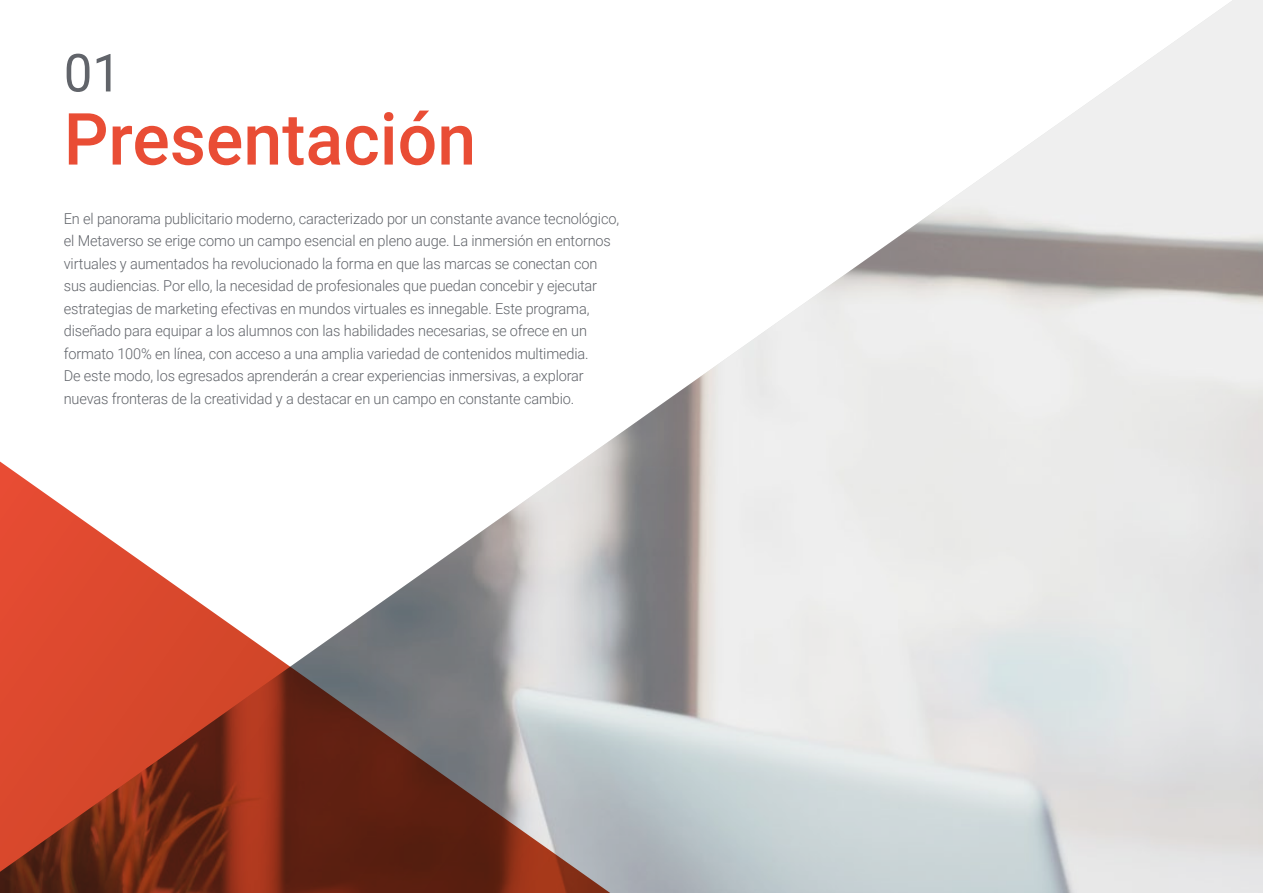
<style>
.page{position:relative;width:1263px;height:893px;background:#fff}
.page>*{position:absolute;margin:0;border:0;box-sizing:border-box;transform-origin:0 0}
.t1{font:500 72px "Roboto";color:#e94d35}
.t2{font:52.5px "Roboto";color:#61646a}
.t3{font:300 15px/22.5px "Roboto";letter-spacing:-.01em;color:#61646a}
</style>
<div class="page">
<svg style="left:0;top:446px;width:640px;height:447px"></svg>
<h2 class="t2" style="left:64px;top:36px;width:59px">01</h2>
<h1 class="t1" style="left:64px;top:89px;width:414px">Presentación</h1>
<p class="t3" style="left:64px;top:207px;width:557px">En el panorama publicitario moderno, caracterizado por un constante avance tecnológico, el Metaverso se erige como un campo esencial en pleno auge. La inmersión en entornos virtuales y aumentados ha revolucionado la forma en que las marcas se conectan con sus audiencias. Por ello, la necesidad de profesionales que puedan concebir y ejecutar estrategias de marketing efectivas en mundos virtuales es innegable. Este programa, diseñado para equipar a los alumnos con las habilidades necesarias, se ofrece en un formato 100% en línea, con acceso a una amplia variedad de contenidos multimedia.<br>De este modo, los egresados aprenderán a crear experiencias inmersivas, a explorar nuevas fronteras de la creatividad y a destacar en un campo en constante cambio.</p>
</div>
